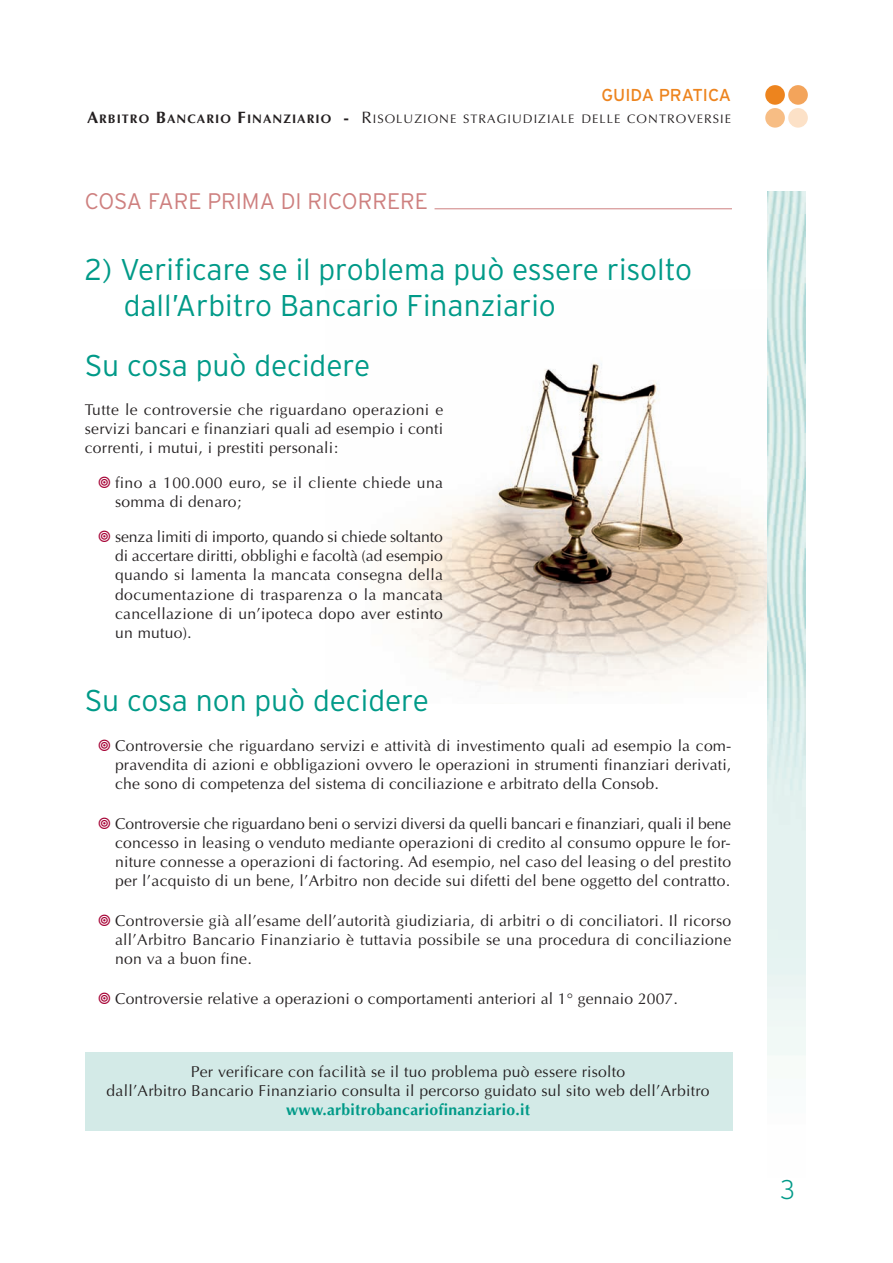
<style>
.page{position:relative;width:893px;height:1263px;background:#fff}
.page>*{position:absolute;margin:0;border:0;box-sizing:border-box;transform-origin:0 0}
.t1{font:300 30px/36px "Interstate";color:#009a88}
.t2{font:27px "Interstate Light Extra";color:#009a88}
.t3{font:300 22.5px "Interstate";color:#ce807f}
.t4{font:17.25px "Interstate";color:#ed841e}
.t5{font:15.75px/19.2px "Optima";letter-spacing:.015em;color:#231f20;text-align:justify}
.t6{font:700 15.75px "Optima";letter-spacing:.015em;color:#009a88}
.t7{font:12.3px "Optima";letter-spacing:.08em;color:#231f20}
.s1{font-weight:700;font-size:16.5px}
.s2{font-weight:700}
.s3{font-size:16.5px}
</style>
<div class="page">
<img style="left:400px;top:363px;width:367px;height:328px">
<div style="left:85px;top:1053px;width:647px;height:78px;background:#d3eae7"></div>
<div style="left:765px;top:108px;width:20px;height:20px;background:#f7bd84;border-radius:50%"></div>
<div style="left:788px;top:108px;width:20px;height:20px;background:#fce1c7;border-radius:50%"></div>
<div style="left:765px;top:85px;width:20px;height:20px;background:#ed841e;border-radius:50%"></div>
<div style="left:788px;top:85px;width:20px;height:20px;background:#f3a45b;border-radius:50%"></div>
<img style="left:767px;top:191px;width:39px;height:865px">
<hr style="left:434px;top:208px;width:298px;height:1px;background:#ce807f">
<p class="t4" style="left:602px;top:88px;width:131px">GUIDA PRATICA</p>
<p class="t7" style="left:87px;top:114px;width:645px"><span class="s1">A</span><span class="s2">RBITRO</span> <span class="s1">B</span><span class="s2">ANCARIO</span> <span class="s1">F</span><span class="s2">INANZIARIO</span> <span class="s1">-</span> <span class="s3">R</span>ISOLUZIONE STRAGIUDIZIALE DELLE CONTROVERSIE</p>
<h3 class="t3" style="left:85px;top:193px;width:345px">COSA FARE PRIMA DI RICORRERE</h3>
<h1 class="t1" style="left:124px;top:254px;width:570px;text-indent:-39px">2) Verificare se il problema può essere risolto dall’Arbitro Bancario Finanziario</h1>
<h1 class="t1" style="left:85px;top:350px;width:287px">Su cosa può decidere</h1>
<p class="t5" style="left:85px;top:401px;width:360px">Tutte le controversie che riguardano operazioni e servizi bancari e finanziari quali ad esempio i conti correnti, i mutui, i prestiti personali:</p>
<p class="t5" style="left:115px;top:474px;width:330px">fino a 100.000 euro, se il cliente chiede una somma di denaro;</p>
<p class="t5" style="left:115px;top:528px;width:329px">senza limiti di importo, quando si chiede soltanto di accertare diritti, obblighi e facoltà (ad esempio quando si lamenta la mancata consegna della documentazione di trasparenza o la mancata cancellazione di un’ipoteca dopo aver estinto un mutuo).</p>
<h1 class="t1" style="left:85px;top:685px;width:346px">Su cosa non può decidere</h1>
<p class="t5" style="left:115px;top:737px;width:618px">Controversie che riguardano servizi e attività di investimento quali ad esempio la com&shy;pravendita di azioni e obbligazioni ovvero le operazioni in strumenti finanziari derivati, che sono di competenza del sistema di conciliazione e arbitrato della Consob.</p>
<p class="t5" style="left:115px;top:815px;width:618px">Controversie che riguardano beni o servizi diversi da quelli bancari e finanziari, quali il bene concesso in leasing o venduto mediante operazioni di credito al consumo oppure le for&shy;niture connesse a operazioni di factoring. Ad esempio, nel caso del leasing o del prestito per l’acquisto di un bene, l’Arbitro non decide sui difetti del bene oggetto del contratto.</p>
<p class="t5" style="left:115px;top:912px;width:618px">Controversie già all’esame dell’autorità giudiziaria, di arbitri o di conciliatori. Il ricorso all’Arbitro Bancario Finanziario è tuttavia possibile se una procedura di conciliazione non va a buon fine.</p>
<p class="t5" style="left:115px;top:990px;width:564px">Controversie relative a operazioni o comportamenti anteriori al 1° gennaio 2007.</p>
<p class="t5" style="left:107px;top:1063px;width:604px;text-align:center">Per verificare con facilità se il tuo problema può essere risolto<br>dall’Arbitro Bancario Finanziario consulta il percorso guidato sul sito web dell’Arbitro</p>
<p class="t6" style="left:286px;top:1103px;width:245px">www.arbitrobancariofinanziario.it</p>
<h2 class="t2" style="left:780px;top:1180px;width:16px">3</h2>
</div>
